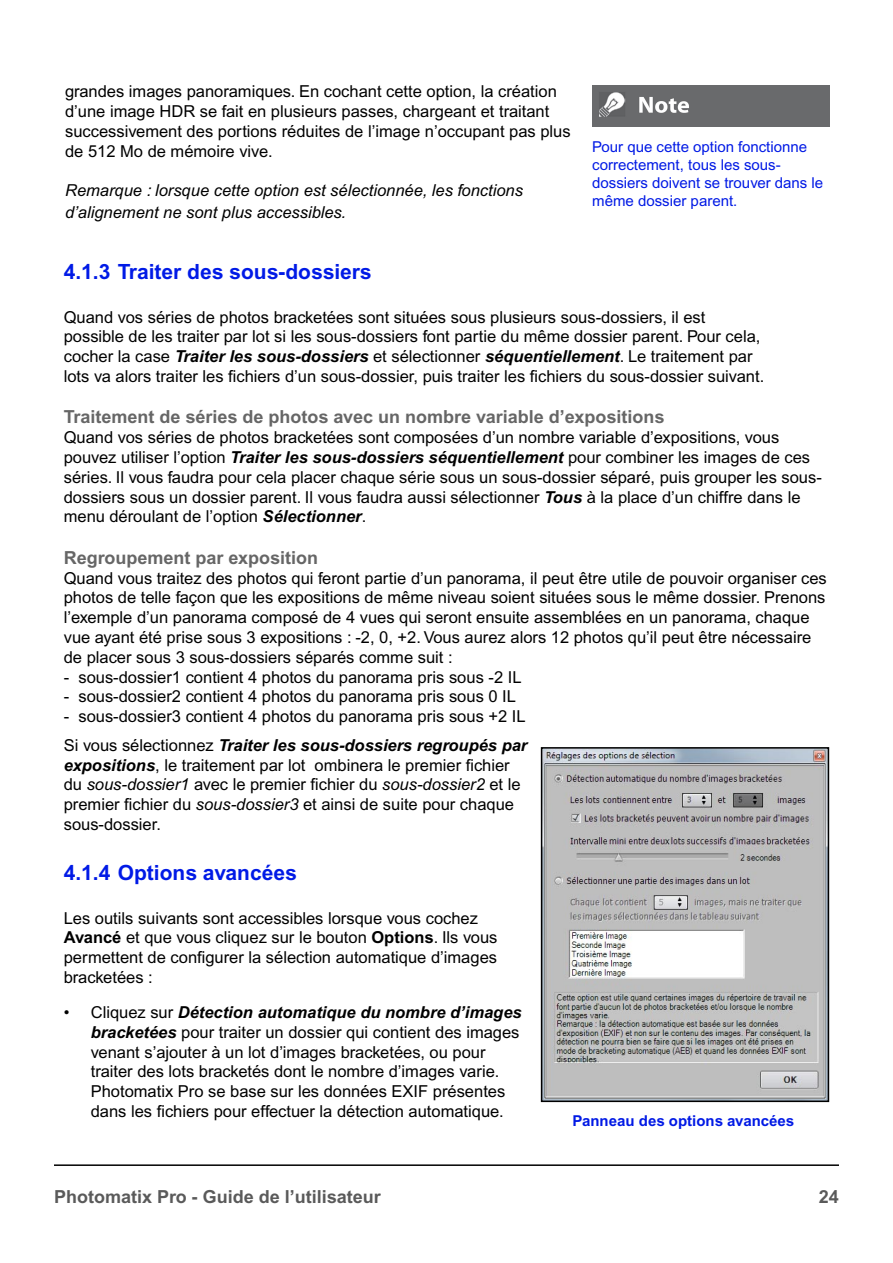
<style>
.page{position:relative;width:893px;height:1263px;background:#fff}
.page>*{position:absolute;margin:0;border:0;box-sizing:border-box;transform-origin:0 0}
.t1{font:700 21px "Arial";color:#001ae6}
.titre_gris{font:700 18px "Arial";color:#666}
.t2{font:700 18px "Arial";color:#5a5a5a}
.t3{font:16.5px/19.8px "Arial";color:#000}
.t4{font:italic 16.5px/21.6px "Arial";color:#000}
.t5{font:15px/18px "Arial";color:#0019e5}
.t6{font:700 15px "Arial";color:#0019e5}
.s1{font-weight:700;font-style:italic}
.s2{font-style:italic}
.s3{font-weight:700}
</style>
<div class="page">
<hr style="left:54px;top:1164px;width:785px;height:2px;background:#000">
<img style="left:592px;top:85px;width:237px;height:41px">
<img style="left:544px;top:750px;width:282px;height:349px">
<div style="left:541px;top:747px;width:288px;height:355px;border:2px solid #000"></div>
<p class="t3" style="left:65px;top:82px;width:507px">grandes images panoramiques. En cochant cette option, la création d’une image HDR se fait en plusieurs passes, chargeant et traitant successivement des portions réduites de l’image n’occupant pas plus de 512 Mo de mémoire vive.</p>
<p class="t4" style="left:65px;top:180px;width:459px">Remarque : lorsque cette option est sélectionnée, les fonctions d’alignement ne sont plus accessibles.</p>
<p class="t5" style="left:592px;top:138px;width:233px">Pour que cette option fonctionne correctement, tous les sous&shy;dossiers doivent se trouver dans le même dossier parent.</p>
<p class="t1" style="left:64px;top:259px;width:309px">4.1.3 Traiter des sous-dossiers</p>
<p class="t3" style="left:64px;top:307px;width:643px">Quand vos séries de photos bracketées sont situées sous plusieurs sous-dossiers, il est</p>
<p class="t3" style="left:64px;top:327px;width:698px">possible de les traiter par lot si les sous-dossiers font partie du même dossier parent. Pour cela,</p>
<p class="t3" style="left:64px;top:347px;width:690px">cocher la case <span class="s1">Traiter les sous-dossiers</span> et sélectionner <span class="s1">séquentiellement</span>. Le traitement par</p>
<p class="t3" style="left:64px;top:367px;width:702px">lots va alors traiter les fichiers d’un sous-dossier, puis traiter les fichiers du sous-dossier suivant.</p>
<p class="titre_gris" style="left:64px;top:407px;width:602px">Traitement de séries de photos avec un nombre variable d’expositions</p>
<p class="t3" style="left:64px;top:428px;width:760px">Quand vos séries de photos bracketées sont composées d’un nombre variable d’expositions, vous pouvez utiliser l’option <span class="s1">Traiter les sous-dossiers séquentiellement</span> pour combiner les images de ces séries. Il vous faudra pour cela placer chaque série sous un sous-dossier séparé, puis grouper les sous&shy;dossiers sous un dossier parent. Il vous faudra aussi sélectionner <span class="s1">Tous</span> à la place d’un chiffre dans le menu déroulant de l’option <span class="s1">Sélectionner</span>.</p>
<p class="titre_gris" style="left:64px;top:547px;width:256px">Regroupement par exposition</p>
<p class="t3" style="left:64px;top:568px;width:764px">Quand vous traitez des photos qui feront partie d’un panorama, il peut être utile de pouvoir organiser ces photos de telle façon que les expositions de même niveau soient situées sous le même dossier. Prenons l’exemple d’un panorama composé de 4 vues qui seront ensuite assemblées en un panorama, chaque vue ayant été prise sous 3 expositions : -2, 0, +2. Vous aurez alors 12 photos qu’il peut être nécessaire de placer sous 3 sous-dossiers séparés comme suit :</p>
<p class="t3" style="left:64px;top:667px;width:459px">- sous-dossier1 contient 4 photos du panorama pris sous -2 IL</p>
<p class="t3" style="left:64px;top:687px;width:454px">- sous-dossier2 contient 4 photos du panorama pris sous 0 IL</p>
<p class="t3" style="left:64px;top:707px;width:463px">- sous-dossier3 contient 4 photos du panorama pris sous +2 IL</p>
<p class="t3" style="left:64px;top:735px;width:465px">Si vous sélectionnez <span class="s1">Traiter les sous-dossiers regroupés par expositions</span>, le traitement par lot ombinera le premier fichier du <span class="s2">sous-dossier1</span> avec le premier fichier du <span class="s2">sous-dossier2</span> et le premier fichier du <span class="s2">sous-dossier3</span> et ainsi de suite pour chaque sous-dossier.</p>
<p class="t1" style="left:64px;top:860px;width:235px">4.1.4 Options avancées</p>
<p class="t3" style="left:64px;top:908px;width:435px">Les outils suivants sont accessibles lorsque vous cochez <span class="s3">Avancé</span> et que vous cliquez sur le bouton <span class="s3">Options</span>. Ils vous permettent de configurer la sélection automatique d’images bracketées :</p>
<p class="t3" style="left:91px;top:1002px;width:432px;text-indent:-27px">• Cliquez sur <span class="s1">Détection automatique du nombre d’images bracketées</span> pour traiter un dossier qui contient des images venant s’ajouter à un lot d’images bracketées, ou pour traiter des lots bracketés dont le nombre d’images varie.<br>Photomatix Pro se base sur les données EXIF présentes dans les fichiers pour effectuer la détection automatique.</p>
<p class="t6" style="left:573px;top:1112px;width:223px">Panneau des options avancées</p>
<p class="t2" style="left:54px;top:1186px;width:328px">Photomatix Pro - Guide de l’utilisateur</p>
<p class="t2" style="left:819px;top:1186px;width:22px">24</p>
</div>
